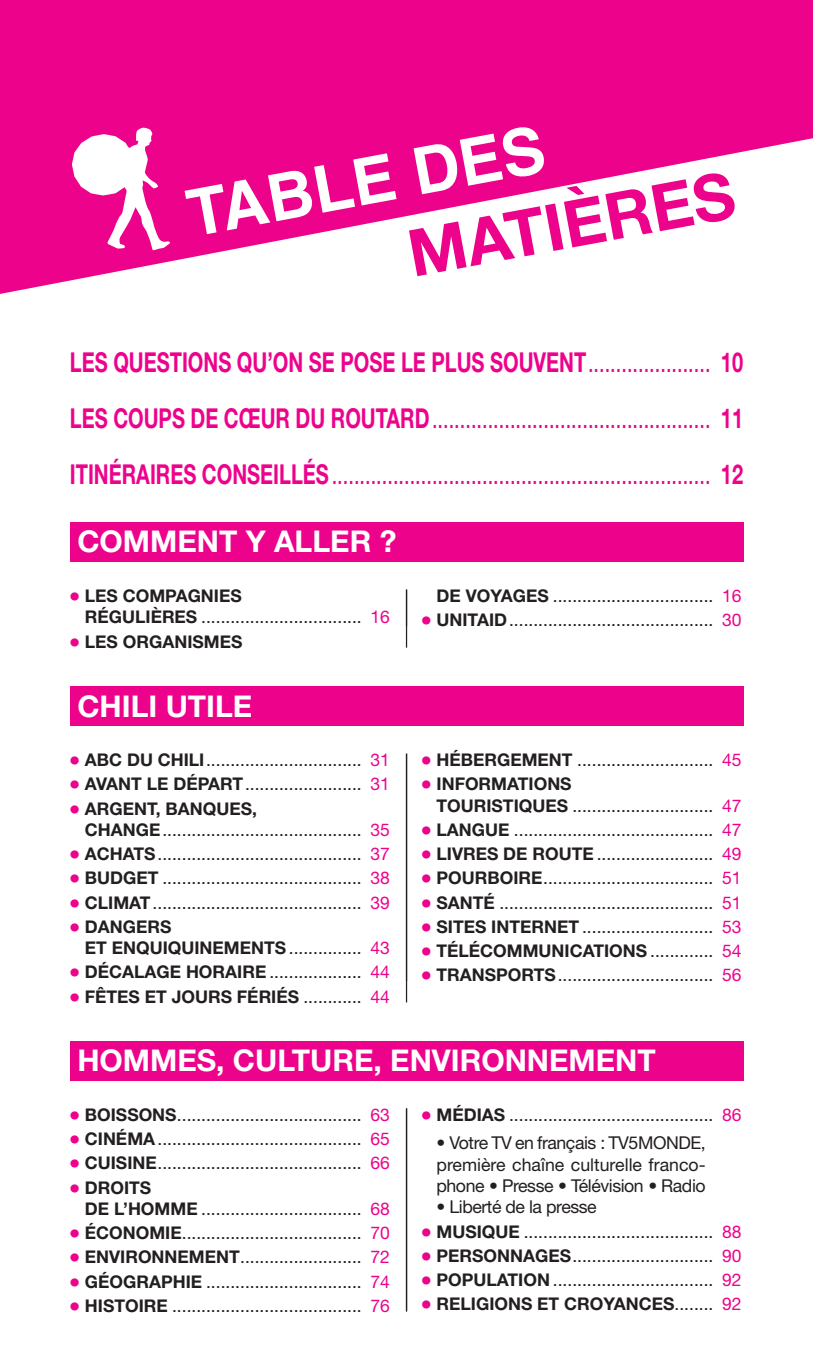
<style>
.page{position:relative;width:813px;height:1362px;background:#fff}
.page>*{position:absolute;margin:0;border:0;box-sizing:border-box;transform-origin:0 0}
.t1{font:700 65px "Helvetica LT Std";color:#fff}
.t2{font:700 65px "Helvetica Neue LT Std";color:#ed028c}
.t3{font:700 30px "Helvetica Neue LT Std";color:#fff}
.t4{font:27.5px/56px "Helvetica Neue LT Std";color:#ed028c;text-align:justify;scale:.73 1}
.t5{font:17.75px/21.2px "Helvetica Neue LT Std";letter-spacing:-.025em;color:#231f20;text-align:justify}
.t6{font:17.5px/24.2px "Helvetica Neue LT Std";color:#231f20;text-align:justify}
.t7{font:700 17.5px/24.2px "Helvetica Neue LT Std";color:#231f20;text-align:justify}
.s1{font-weight:700}
.s2{font-family:"Picto Routard";color:#ed028c}
.s3{color:#ed028c}
.s4{font-family:"Picto Routard";font-weight:400;color:#ed028c}
.s5{font-weight:400}
.s6{font-weight:400;color:#ed028c}
</style>
<div class="page">
<svg style="left:0;top:0;width:813px;height:294px;fill:#ed028c"></svg>
<svg style="left:72px;top:128px;width:98px;height:122px"></svg>
<div style="left:70px;top:522px;width:673px;height:40px;background:#ed028c"></div>
<hr style="left:406px;top:590px;width:1px;height:58px;background:#231f20">
<div style="left:70px;top:686px;width:673px;height:40px;background:#ed028c"></div>
<hr style="left:406px;top:754px;width:1px;height:248px;background:#231f20">
<div style="left:70px;top:1041px;width:673px;height:39px;background:#ed028c"></div>
<hr style="left:406px;top:1108px;width:1px;height:204px;background:#231f20">
<h1 class="t1" style="left:181px;top:174px;width:364px;rotate:-10deg">TABLE DES</h1>
<h1 class="t2" style="left:402px;top:213px;width:332px;rotate:-10deg">MATIÈRES</h1>
<p class="t4" style="left:70px;top:333px;width:924px"><span class="s1">LES QUESTIONS QU’ON SE POSE LE PLUS SOUVENT</span>...................... <span class="s1">10<br>LES COUPS DE CŒUR DU ROUTARD</span>.................................................. <span class="s1">11<br>ITINÉRAIRES CONSEILLÉS</span>.................................................................... <span class="s1">12</span></p>
<h2 class="t3" style="left:77px;top:523px;width:320px">COMMENT Y ALLER ?</h2>
<p class="t6" style="left:85px;top:585px;width:307px;line-height:21.2px;text-indent:-15px"><span class="s2">G</span> <span class="s1">LES COMPAGNIES<br>RÉGULIÈRES</span> ................................. <span class="s3">16</span></p>
<p class="t7" style="left:70px;top:629px;width:174px"><span class="s4">G</span> LES ORGANISMES</p>
<h2 class="t3" style="left:77px;top:687px;width:176px">CHILI UTILE</h2>
<p class="t6" style="left:70px;top:748px;width:322px"><span class="s2">G</span> <span class="s1">ABC DU CHILI</span>................................ <span class="s3">31<br></span><span class="s2">G</span> <span class="s1">AVANT LE DÉPART</span>........................ <span class="s3">31<br></span><span class="s2">G</span> <span class="s1">ARGENT, BANQUES,</span></p>
<p class="t6" style="left:70px;top:817px;width:322px;text-indent:15px"><span class="s1">CHANGE</span>......................................... <span class="s3">35<br></span><span class="s2">G</span> <span class="s1">ACHATS</span>.......................................... <span class="s3">37<br></span><span class="s2">G</span> <span class="s1">BUDGET</span> ......................................... <span class="s3">38<br></span><span class="s2">G</span> <span class="s1">CLIMAT</span>........................................... <span class="s3">39<br></span><span class="s2">G</span> <span class="s1">DANGERS</span></p>
<p class="t7" style="left:70px;top:935px;width:322px;text-indent:15px">ET ENQUIQUINEMENTS<span class="s5">...............</span> <span class="s6">43<br></span><span class="s4">G</span> DÉCALAGE HORAIRE <span class="s5">...................</span> <span class="s6">44<br></span><span class="s4">G</span> FÊTES ET JOURS FÉRIÉS <span class="s5">............</span> <span class="s6">44</span></p>
<p class="t6" style="left:422px;top:583px;width:322px;text-align:right"><span class="s1">DE VOYAGES</span> ................................. <span class="s3">16<br></span><span class="s2">G</span> <span class="s1">UNITAID</span>.......................................... <span class="s3">30</span></p>
<p class="t6" style="left:422px;top:748px;width:322px"><span class="s2">G</span> <span class="s1">HÉBERGEMENT</span> ............................ <span class="s3">45<br></span><span class="s2">G</span> <span class="s1">INFORMATIONS</span></p>
<p class="t6" style="left:422px;top:793px;width:322px;text-indent:15px"><span class="s1">TOURISTIQUES</span> ............................. <span class="s3">47<br></span><span class="s2">G</span> <span class="s1">LANGUE</span> ......................................... <span class="s3">47<br></span><span class="s2">G</span> <span class="s1">LIVRES DE ROUTE</span> ........................ <span class="s3">49<br></span><span class="s2">G</span> <span class="s1">POURBOIRE</span>................................... <span class="s3">51<br></span><span class="s2">G</span> <span class="s1">SANTÉ</span> ............................................ <span class="s3">51<br></span><span class="s2">G</span> <span class="s1">SITES INTERNET</span> ........................... <span class="s3">53<br></span><span class="s2">G</span> <span class="s1">TÉLÉCOMMUNICATIONS</span> ............. <span class="s3">54<br></span><span class="s2">G</span> <span class="s1">TRANSPORTS</span>................................ <span class="s3">56</span></p>
<h2 class="t3" style="left:77px;top:1042px;width:580px">HOMMES, CULTURE, ENVIRONNEMENT</h2>
<p class="t6" style="left:70px;top:1102px;width:322px"><span class="s2">G</span> <span class="s1">BOISSONS</span>...................................... <span class="s3">63<br></span><span class="s2">G</span> <span class="s1">CINÉMA</span>.......................................... <span class="s3">65<br></span><span class="s2">G</span> <span class="s1">CUISINE</span>.......................................... <span class="s3">66<br></span><span class="s2">G</span> <span class="s1">DROITS</span></p>
<p class="t6" style="left:70px;top:1196px;width:322px;text-indent:15px"><span class="s1">DE L’HOMME</span> ................................. <span class="s3">68<br></span><span class="s2">G</span> <span class="s1">ÉCONOMIE</span>..................................... <span class="s3">70<br></span><span class="s2">G</span> <span class="s1">ENVIRONNEMENT</span>......................... <span class="s3">72<br></span><span class="s2">G</span> <span class="s1">GÉOGRAPHIE</span> ................................ <span class="s3">74<br></span><span class="s2">G</span> <span class="s1">HISTOIRE</span> ....................................... <span class="s3">76</span></p>
<p class="t6" style="left:422px;top:1102px;width:322px"><span class="s2">G</span> <span class="s1">MÉDIAS</span> .......................................... <span class="s3">86</span></p>
<p class="t5" style="left:437px;top:1132px;width:271px">• Votre TV en français : TV5MONDE, première chaîne culturelle franco&shy;phone • Presse • Télévision • Radio</p>
<p class="t5" style="left:437px;top:1196px;width:162px">• Liberté de la presse</p>
<p class="t6" style="left:422px;top:1219px;width:322px"><span class="s2">G</span> <span class="s1">MUSIQUE</span> ....................................... <span class="s3">88<br></span><span class="s2">G</span> <span class="s1">PERSONNAGES</span>............................. <span class="s3">90<br></span><span class="s2">G</span> <span class="s1">POPULATION</span> ................................. <span class="s3">92<br></span><span class="s2">G</span> <span class="s1">RELIGIONS ET CROYANCES</span>........ <span class="s3">92</span></p>
</div>
